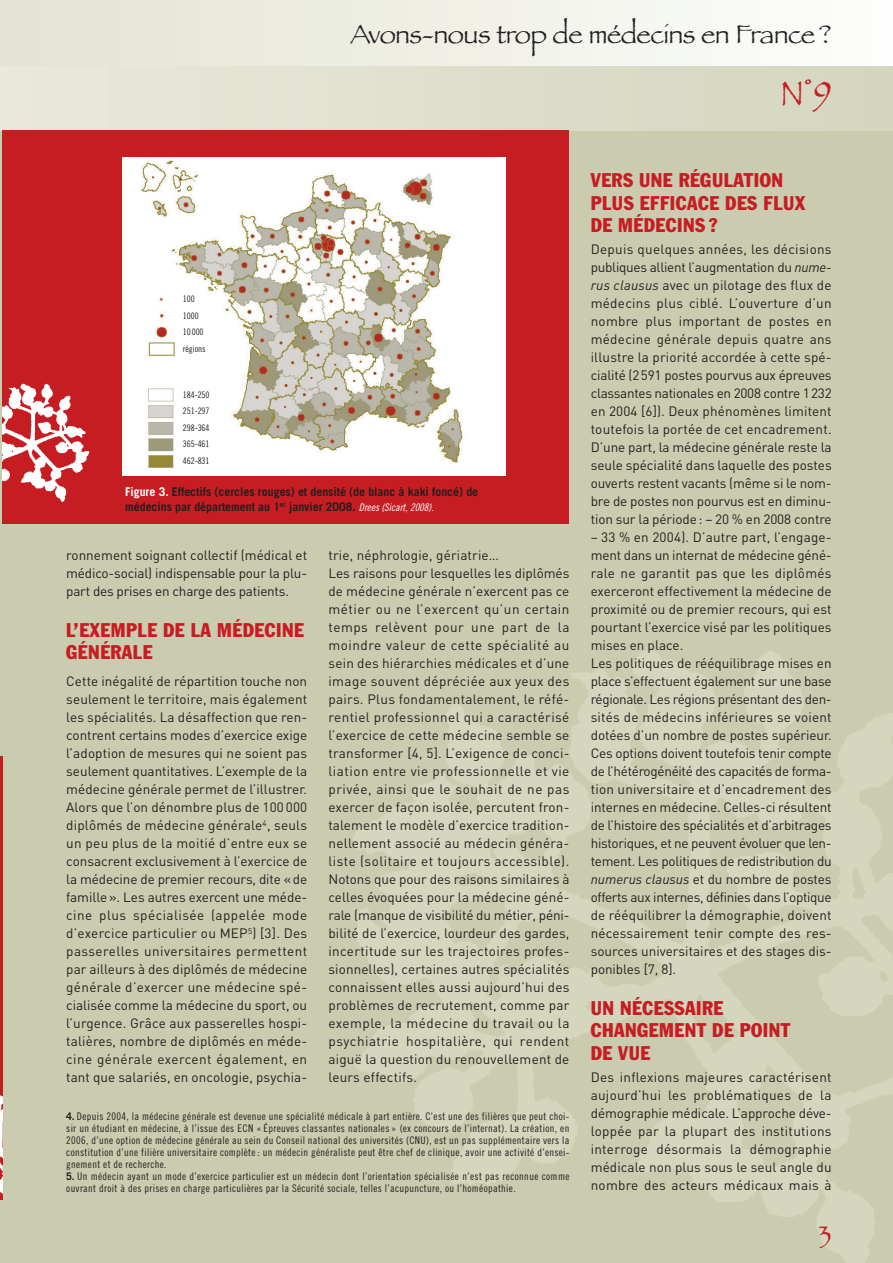
<style>
.page{position:relative;width:893px;height:1263px;background:#fff}
.page>*{position:absolute;margin:0;border:0;box-sizing:border-box;transform-origin:0 0}
.t1{font:36px "Papyrus";color:#c61d23}
.t2{font:27px "Papyrus";letter-spacing:-.02em;color:#231f20}
.t3{font:27px "Papyrus";color:#c61d23}
.t4{font:condensed 19.5px/22.5px "Franklin Gothic Std";letter-spacing:.025em;color:#c61d23}
.t5{font:13.5px/18px "DIN";letter-spacing:.005em;color:#231f20;text-align:justify}
.t6{font:700 12px/15px "Trade Gothic LT Std";letter-spacing:-.005em;color:#231f20}
.t7{font:10.5px/12px "Trade Gothic LT Std Cn 18";letter-spacing:.03em;color:#231f20;text-align:justify}
.t8{font:9px/16.5px "Trade Gothic LT Std Cn 18";letter-spacing:-.005em;color:#231f20;text-align:justify}
.s1{color:#fff}
.s2{font-family:"Trade Gothic LT Std Cn 18 Obl";font-weight:400;font-size:10.5px;color:#fff}
.s3{font-family:"Trade Gothic LT Std";font-weight:700}
.s4{font-style:italic}
</style>
<div class="page">
<div style="left:0;top:105px;width:893px;height:1158px;background:#cbccaf"></div>
<img style="left:353px;top:651px;width:540px;height:612px">
<div style="left:0;top:0;width:893px;height:66px;background:linear-gradient(to right,#e3e3d2,#fdfefd)"></div>
<div style="left:0;top:66px;width:893px;height:64px;background:linear-gradient(to right,#e9e9db,#d4d5bd)"></div>
<hr style="left:0;top:756px;width:2px;height:444px;background:#c61d23">
<img style="left:0;top:1095px;width:2px;height:98px">
<div style="left:2px;top:130px;width:567px;height:394px;background:#c61d23"></div>
<img style="left:2px;top:383px;width:88px;height:119px">
<img style="left:122px;top:157px;width:384px;height:318px">
<img style="left:140px;top:285px;width:57px;height:79px">
<h2 class="t2" style="left:350px;top:18px;width:483px">Avons-nous trop de médecins en France ?</h2>
<h1 class="t1" style="left:780px;top:71px;width:53px">N°9</h1>
<p class="t8" style="left:183px;top:292px;width:24px;text-align:left">100<br>1000<br>10000 régions</p>
<p class="t8" style="left:183px;top:387px;width:28px">184-250<br>251-297<br>298-364<br>365-461<br>462-831</p>
<p class="t6" style="left:125px;top:485px;width:355px"><span class="s1">Figure 3.</span> Effectifs (cercles rouges) et densité (de blanc à kaki foncé) de médecins par département au 1<sup>er</sup> janvier 2008. <span class="s2">Drees (Sicart, 2008).</span></p>
<p class="t5" style="left:66px;top:548px;width:242px">ronnement soignant collectif (médical et médico-social) indispensable pour la plu&shy;part des prises en charge des patients.</p>
<h3 class="t4" style="left:66px;top:619px;width:239px">L’EXEMPLE DE LA MÉDECINE<br>GÉNÉRALE</h3>
<p class="t5" style="left:66px;top:674px;width:242px">Cette inégalité de répartition touche non seulement le territoire, mais également les spécialités. La désaffection que ren&shy;contrent certains modes d’exercice exige l’adoption de mesures qui ne soient pas seulement quantitatives. L’exemple de la médecine générale permet de l’illustrer.<br>Alors que l’on dénombre plus de 100 000 diplômés de médecine générale<sup>4</sup>, seuls un peu plus de la moitié d’entre eux se consacrent exclusivement à l’exercice de la médecine de premier recours, dite «de famille ». Les autres exercent une méde&shy;cine plus spécialisée (appelée mode d’exercice particulier ou MEP<sup>5</sup>) [3]. Des passerelles universitaires permettent par ailleurs à des diplômés de médecine générale d’exercer une médecine spé&shy;cialisée comme la médecine du sport, ou l’urgence. Grâce aux passerelles hospi&shy;talières, nombre de diplômés en méde&shy;cine générale exercent également, en tant que salariés, en oncologie, psychia-</p>
<p class="t5" style="left:328px;top:548px;width:242px;text-align:left">trie, néphrologie, gériatrie…<br>Les raisons pour lesquelles les diplômés de médecine générale n’exercent pas ce métier ou ne l’exercent qu’un certain temps relèvent pour une part de la moindre valeur de cette spécialité au sein des hiérarchies médicales et d’une image souvent dépréciée aux yeux des pairs. Plus fondamentalement, le réfé&shy;rentiel professionnel qui a caractérisé l’exercice de cette médecine semble se transformer [4, 5]. L’exigence de conci&shy;liation entre vie professionnelle et vie privée, ainsi que le souhait de ne pas exercer de façon isolée, percutent fron&shy;talement le modèle d’exercice tradition&shy;nellement associé au médecin généra&shy;liste (solitaire et toujours accessible).<br>Notons que pour des raisons similaires à celles évoquées pour la médecine géné&shy;rale (manque de visibilité du métier, péni&shy;bilité de l’exercice, lourdeur des gardes, incertitude sur les trajectoires profes&shy;sionnelles), certaines autres spécialités connaissent elles aussi aujourd’hui des problèmes de recrutement, comme par exemple, la médecine du travail ou la psychiatrie hospitalière, qui rendent aiguë la question du renouvellement de leurs effectifs.</p>
<p class="t7" style="left:66px;top:1111px;width:505px"><span class="s3">4.</span> Depuis 2004, la médecine générale est devenue une spécialité médicale à part entière. C’est une des filières que peut choi&shy;sir un étudiant en médecine, à l’issue des ECN « Épreuves classantes nationales » (ex concours de l’internat). La création, en 2006, d’une option de médecine générale au sein du Conseil national des universités (CNU), est un pas supplémentaire vers la constitution d’une filière universitaire complète : un médecin généraliste peut être chef de clinique, avoir une activité d’ensei&shy;gnement et de recherche.</p>
<p class="t7" style="left:66px;top:1171px;width:505px"><span class="s3">5.</span> Un médecin ayant un mode d’exercice particulier est un médecin dont l’orientation spécialisée n’est pas reconnue comme ouvrant droit à des prises en charge particulières par la Sécurité sociale, telles l’acupuncture, ou l’homéopathie.</p>
<h3 class="t4" style="left:591px;top:169px;width:216px">VERS UNE RÉGULATION<br>PLUS EFFICACE DES FLUX<br>DE MÉDECINS ?</h3>
<p class="t5" style="left:591px;top:242px;width:242px">Depuis quelques années, les décisions publiques allient l’augmentation du <span class="s4">nume&shy;rus clausus</span> avec un pilotage des flux de médecins plus ciblé. L’ouverture d’un nombre plus important de postes en médecine générale depuis quatre ans illustre la priorité accordée à cette spé&shy;cialité (2591 postes pourvus aux épreuves classantes nationales en 2008 contre 1232 en 2004 [6]). Deux phénomènes limitent toutefois la portée de cet encadrement.<br>D’une part, la médecine générale reste la seule spécialité dans laquelle des postes ouverts restent vacants (même si le nom&shy;bre de postes non pourvus est en diminu&shy;tion sur la période: – 20 % en 2008 contre</p>
<p class="t5" style="left:591px;top:530px;width:242px;text-align:left">– 33 % en 2004). D’autre part, l’engage&shy;ment dans un internat de médecine géné&shy;rale ne garantit pas que les diplômés exerceront effectivement la médecine de proximité ou de premier recours, qui est pourtant l’exercice visé par les politiques mises en place.<br>Les politiques de rééquilibrage mises en place s’effectuent également sur une base régionale. Les régions présentant des den&shy;sités de médecins inférieures se voient dotées d’un nombre de postes supérieur.<br>Ces options doivent toutefois tenir compte de l’hétérogénéité des capacités de forma&shy;tion universitaire et d’encadrement des internes en médecine. Celles-ci résultent de l’histoire des spécialités et d’arbitrages historiques, et ne peuvent évoluer que len&shy;tement. Les politiques de redistribution du <span class="s4">numerus clausus</span> et du nombre de postes offerts aux internes, définies dans l’optique de rééquilibrer la démographie, doivent nécessairement tenir compte des res&shy;sources universitaires et des stages dis&shy;ponibles [7, 8].</p>
<h3 class="t4" style="left:591px;top:997px;width:201px">UN NÉCESSAIRE<br>CHANGEMENT DE POINT<br>DE VUE</h3>
<p class="t5" style="left:591px;top:1070px;width:242px">Des inflexions majeures caractérisent aujourd’hui les problématiques de la démographie médicale. L’approche déve&shy;loppée par la plupart des institutions interroge désormais la démographie médicale non plus sous le seul angle du nombre des acteurs médicaux mais à</p>
<h2 class="t3" style="left:819px;top:1219px;width:14px">3</h2>
</div>
